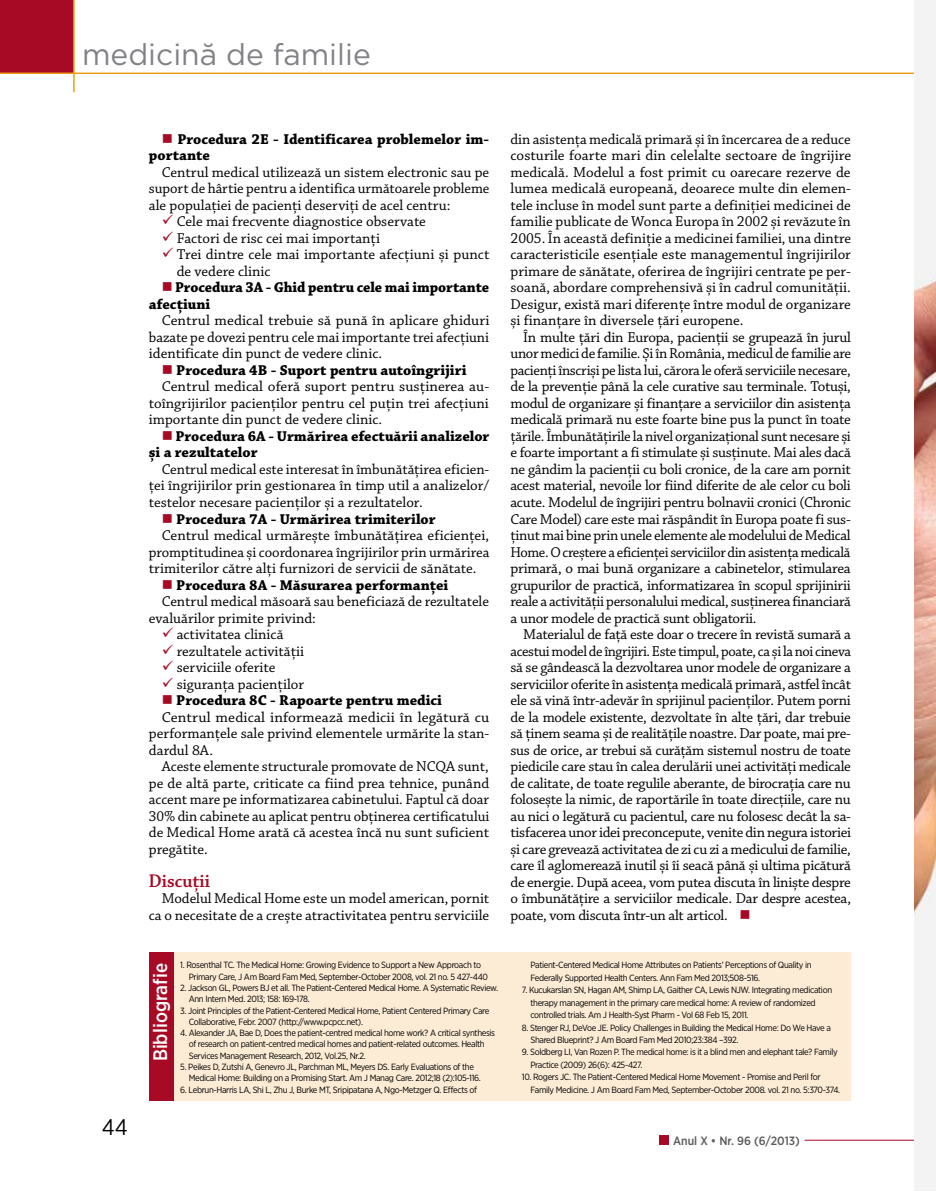
<style>
.page{position:relative;width:936px;height:1191px;background:#fff}
.page>*{position:absolute;margin:0;border:0;box-sizing:border-box;transform-origin:0 0}
.t1{font:30px "Gotham";color:#808285}
.t2{font:22.5px "Gotham Narrow";color:#000}
.t3{font:500 19.5px "Gotham Narrow";color:#fff}
.t4{font:19.5px "Chaparral Pro Semibold Subh";color:#a70a25}
.t5{font:15px/16.5px "Chaparral Pro";color:#000;text-align:justify}
.t6{font:700 15px/16.5px "Chaparral Pro";color:#000}
.t7{font:500 12px "Gotham Narrow";color:#58595b}
.t8{font:9px/11.2px "Gotham Narrow";letter-spacing:-.04em;color:#000}
.s1{color:#a70a25}
</style>
<div class="page">
<hr style="left:804px;top:1139px;width:110px;height:1px;background:#a70a25">
<div style="left:659px;top:1135px;width:9px;height:9px;background:#a70a25"></div>
<div style="left:0;top:0;width:73px;height:73px;background:#a70a25"></div>
<hr style="left:0;top:73px;width:914px;height:1px;background:#ed9d19">
<hr style="left:73px;top:0;width:2px;height:92px;background:#ed9d19">
<div style="left:172px;top:952px;width:678px;height:149px;background:#fcebd5"></div>
<div style="left:149px;top:952px;width:24px;height:149px;background:#a70a25"></div>
<img style="left:914px;top:0;width:21px;height:1191px">
<h1 class="t1" style="left:82px;top:35px;width:290px">medicină de familie</h1>
<h2 class="t2" style="left:102px;top:1113px;width:27px">44</h2>
<p class="t6" style="left:149px;top:131px;width:341px;text-indent:13px"><span class="s1">■</span> Procedura 2E - Identificarea problemelor im&shy;portante</p>
<p class="t5" style="left:162px;top:164px;width:329px">Centrul medical utilizează un sistem electronic sau pe</p>
<p class="t5" style="left:149px;top:181px;width:342px">suport de hârtie pentru a identifica următoarele probleme</p>
<p class="t5" style="left:149px;top:197px;width:303px">ale populaţiei de pacienţi deserviţi de acel centru:</p>
<p class="t5" style="left:177px;top:214px;width:251px">Cele mai frecvente diagnostice observate</p>
<p class="t5" style="left:177px;top:230px;width:205px">Factori de risc cei mai importanţi</p>
<p class="t5" style="left:177px;top:247px;width:314px">Trei dintre cele mai importante afecţiuni și punct</p>
<p class="t5" style="left:177px;top:263px;width:95px">de vedere clinic</p>
<p class="t6" style="left:149px;top:280px;width:342px;text-indent:13px"><span class="s1">■</span> Procedura 3A - Ghid pentru cele mai importante afecţiuni</p>
<p class="t5" style="left:149px;top:313px;width:342px;text-indent:13px">Centrul medical trebuie să pună în aplicare ghiduri bazate pe dovezi pentru cele mai importante trei afecţiuni identificate din punct de vedere clinic.</p>
<p class="t6" style="left:162px;top:362px;width:306px"><span class="s1">■</span> Procedura 4B - Suport pentru autoîngrijiri</p>
<p class="t5" style="left:162px;top:379px;width:329px">Centrul medical oferă suport pentru susţinerea au-</p>
<p class="t5" style="left:149px;top:395px;width:341px">toîngrijirilor pacienţilor pentru cel puţin trei afecţiuni</p>
<p class="t5" style="left:149px;top:412px;width:235px">importante din punct de vedere clinic.</p>
<p class="t6" style="left:149px;top:428px;width:342px;text-indent:13px"><span class="s1">■</span> Procedura 6A - Urmărirea efectuării analizelor și a rezultatelor</p>
<p class="t5" style="left:149px;top:461px;width:342px;text-indent:13px">Centrul medical este interesat în îmbunătăţirea eficien&shy;ţei îngrijirilor prin gestionarea în timp util a analizelor/ testelor necesare pacienţilor și a rezultatelor.</p>
<p class="t6" style="left:162px;top:511px;width:275px"><span class="s1">■</span> Procedura 7A - Urmărirea trimiterilor</p>
<p class="t5" style="left:162px;top:527px;width:329px">Centrul medical urmărește îmbunătățirea eficienței,</p>
<p class="t5" style="left:149px;top:544px;width:342px">promptitudinea și coordonarea îngrijirilor prin urmărirea</p>
<p class="t5" style="left:149px;top:560px;width:329px">trimiterilor către alţi furnizori de servicii de sănătate.</p>
<p class="t6" style="left:162px;top:577px;width:288px"><span class="s1">■</span> Procedura 8A - Măsurarea performanței</p>
<p class="t5" style="left:162px;top:593px;width:329px">Centrul medical măsoară sau beneficiază de rezultatele</p>
<p class="t5" style="left:149px;top:610px;width:168px">evaluărilor primite privind:</p>
<p class="t5" style="left:177px;top:626px;width:108px">activitatea clinică</p>
<p class="t5" style="left:177px;top:643px;width:129px">rezultatele activităţii</p>
<p class="t5" style="left:177px;top:659px;width:100px">serviciile oferite</p>
<p class="t5" style="left:177px;top:676px;width:129px">siguranța pacienților</p>
<p class="t6" style="left:162px;top:692px;width:282px"><span class="s1">■</span> Procedura 8C - Rapoarte pentru medici</p>
<p class="t5" style="left:162px;top:709px;width:329px">Centrul medical informează medicii în legătură cu</p>
<p class="t5" style="left:149px;top:725px;width:342px">performanțele sale privind elementele urmărite la stan-</p>
<p class="t5" style="left:149px;top:742px;width:66px">dardul 8A.</p>
<p class="t5" style="left:162px;top:758px;width:329px">Aceste elemente structurale promovate de NCQA sunt,</p>
<p class="t5" style="left:149px;top:775px;width:342px">pe de altă parte, criticate ca fiind prea tehnice, punând</p>
<p class="t5" style="left:149px;top:791px;width:342px">accent mare pe informatizarea cabinetului. Faptul că doar</p>
<p class="t5" style="left:149px;top:808px;width:342px">30% din cabinete au aplicat pentru obţinerea certificatului</p>
<p class="t5" style="left:149px;top:824px;width:342px">de Medical Home arată că acestea încă nu sunt suficient</p>
<p class="t5" style="left:149px;top:841px;width:60px">pregătite.</p>
<h3 class="t4" style="left:149px;top:870px;width:62px">Discuţii</h3>
<p class="t5" style="left:149px;top:890px;width:342px;text-align:right">Modelul Medical Home este un model american, pornit ca o necesitate de a crește atractivitatea pentru serviciile</p>
<p class="t5" style="left:510px;top:131px;width:342px">din asistenţa medicală primară și în încercarea de a reduce costurile foarte mari din celelalte sectoare de îngrijire medicală. Modelul a fost primit cu oarecare rezerve de lumea medicală europeană, deoarece multe din elemen&shy;tele incluse în model sunt parte a definiţiei medicinei de familie publicate de Wonca Europa în 2002 și revăzute în 2005. În această definiţie a medicinei familiei, una dintre caracteristicile esenţiale este managementul îngrijirilor primare de sănătate, oferirea de îngrijiri centrate pe per&shy;soană, abordare comprehensivă și în cadrul comunităţii.<br>Desigur, există mari diferenţe între modul de organizare și finanţare în diversele ţări europene.</p>
<p class="t5" style="left:510px;top:329px;width:342px;text-indent:13px">În multe ţări din Europa, pacienţii se grupează în jurul unor medici de familie. Și în România, medicul de familie are pacienţi înscriși pe lista lui, cărora le oferă serviciile necesare, de la prevenţie până la cele curative sau terminale. Totuși, modul de organizare și finanţare a serviciilor din asistenţa medicală primară nu este foarte bine pus la punct în toate ţările. Îmbunătăţirile la nivel organizaţional sunt necesare și e foarte important a fi stimulate și susţinute. Mai ales dacă ne gândim la pacienţii cu boli cronice, de la care am pornit acest material, nevoile lor fiind diferite de ale celor cu boli acute. Modelul de îngrijiri pentru bolnavii cronici (Chronic Care Model) care este mai răspândit în Europa poate fi sus&shy;ţinut mai bine prin unele elemente ale modelului de Medical Home. O creștere a eficienţei serviciilor din asistenţa medicală primară, o mai bună organizare a cabinetelor, stimularea grupurilor de practică, informatizarea în scopul sprijinirii reale a activităţii personalului medical, susţinerea financiară a unor modele de practică sunt obligatorii.</p>
<p class="t5" style="left:510px;top:626px;width:342px;text-indent:13px">Materialul de faţă este doar o trecere în revistă sumară a acestui model de îngrijiri. Este timpul, poate, ca și la noi cineva să se gândească la dezvoltarea unor modele de organizare a serviciilor oferite în asistenţa medicală primară, astfel încât ele să vină într-adevăr în sprijinul pacienţilor. Putem porni de la modele existente, dezvoltate în alte ţări, dar trebuie să ţinem seama și de realităţile noastre. Dar poate, mai pre&shy;sus de orice, ar trebui să curăţăm sistemul nostru de toate piedicile care stau în calea derulării unei activităţi medicale de calitate, de toate regulile aberante, de birocraţia care nu folosește la nimic, de raportările în toate direcţiile, care nu au nici o legătură cu pacientul, care nu folosesc decât la sa&shy;tisfacerea unor idei preconcepute, venite din negura istoriei și care grevează activitatea de zi cu zi a medicului de familie, care îl aglomerează inutil și îi seacă până și ultima picătură de energie. După aceea, vom putea discuta în liniște despre o îmbunătăţire a serviciilor medicale. Dar despre acestea, poate, vom discuta într-un alt articol. <span class="s1">■</span></p>
<h3 class="t3" style="left:148px;top:1061px;width:100px;rotate:-90deg">Bibliografie</h3>
<p class="t8" style="left:189px;top:959px;width:301px;text-indent:-9px">1. Rosenthal TC. The Medical Home: Growing Evidence to Support a New Approach to<br>Primary Care, J Am Board Fam Med, September-October 2008, vol. 21 no. 5 427-440</p>
<p class="t8" style="left:189px;top:982px;width:311px;text-indent:-9px">2. Jackson GL, Powers BJ et all. The Patient-Centered Medical Home. A Systematic Review.<br>Ann Intern Med. 2013; 158: 169-178.</p>
<p class="t8" style="left:189px;top:1004px;width:302px;text-indent:-9px">3. Joint Principles of the Patient-Centered Medical Home, Patient Centered Primary Care<br>Collaborative, Febr. 2007 (http://www.pcpcc.net).</p>
<p class="t8" style="left:189px;top:1027px;width:308px;text-indent:-9px">4. Alexander JA, Bae D, Does the patient-centred medical home work? A critical synthesis of research on patient-centred medical homes and patient-related outcomes. Health<br>Services Management Research, 2012, Vol.25, Nr.2.</p>
<p class="t8" style="left:189px;top:1061px;width:293px;text-indent:-9px">5. Peikes D, Zutshi A, Genevro JL, Parchman ML, Meyers DS. Early Evaluations of the<br>Medical Home: Building on a Promising Start. Am J Manag Care. 2012;18 (2):105-116.</p>
<p class="t8" style="left:180px;top:1083px;width:298px">6. Lebrun-Harris LA, Shi L, Zhu J, Burke MT, Sripipatana A, Ngo-Metzger Q. Effects of</p>
<p class="t8" style="left:530px;top:958px;width:283px;line-height:12.5px">Patient-Centered Medical Home Attributes on Patients’ Perceptions of Quality in<br>Federally Supported Health Centers. Ann Fam Med 2013;508-516.</p>
<p class="t8" style="left:530px;top:983px;width:303px;line-height:12.5px;text-indent:-9px">7. Kucukarslan SN, Hagan AM, Shimp LA, Gaither CA, Lewis NJW. Integrating medication therapy management in the primary care medical home: A review of randomized controlled trials. Am J Health-Syst Pharm - Vol 68 Feb 15, 2011.</p>
<p class="t8" style="left:530px;top:1021px;width:302px;line-height:12.5px;text-indent:-9px">8. Stenger RJ, DeVoe JE. Policy Challenges in Building the Medical Home: Do We Have a<br>Shared Blueprint? J Am Board Fam Med 2010;23:384 –392.</p>
<p class="t8" style="left:530px;top:1045px;width:309px;line-height:12.5px;text-indent:-9px">9. Soldberg LI, Van Rozen P. The medical home: is it a blind men and elephant tale? Family<br>Practice (2009) 26(6): 425-427.</p>
<p class="t8" style="left:530px;top:1070px;width:311px;line-height:12.5px;text-indent:-9px">10. Rogers JC. The Patient-Centered Medical Home Movement - Promise and Peril for<br>Family Medicine. J Am Board Fam Med, September-October 2008. vol. 21 no. 5:370-374.</p>
<p class="t7" style="left:673px;top:1133px;width:128px">Anul X • Nr. 96 (6/2013)</p>
</div>
